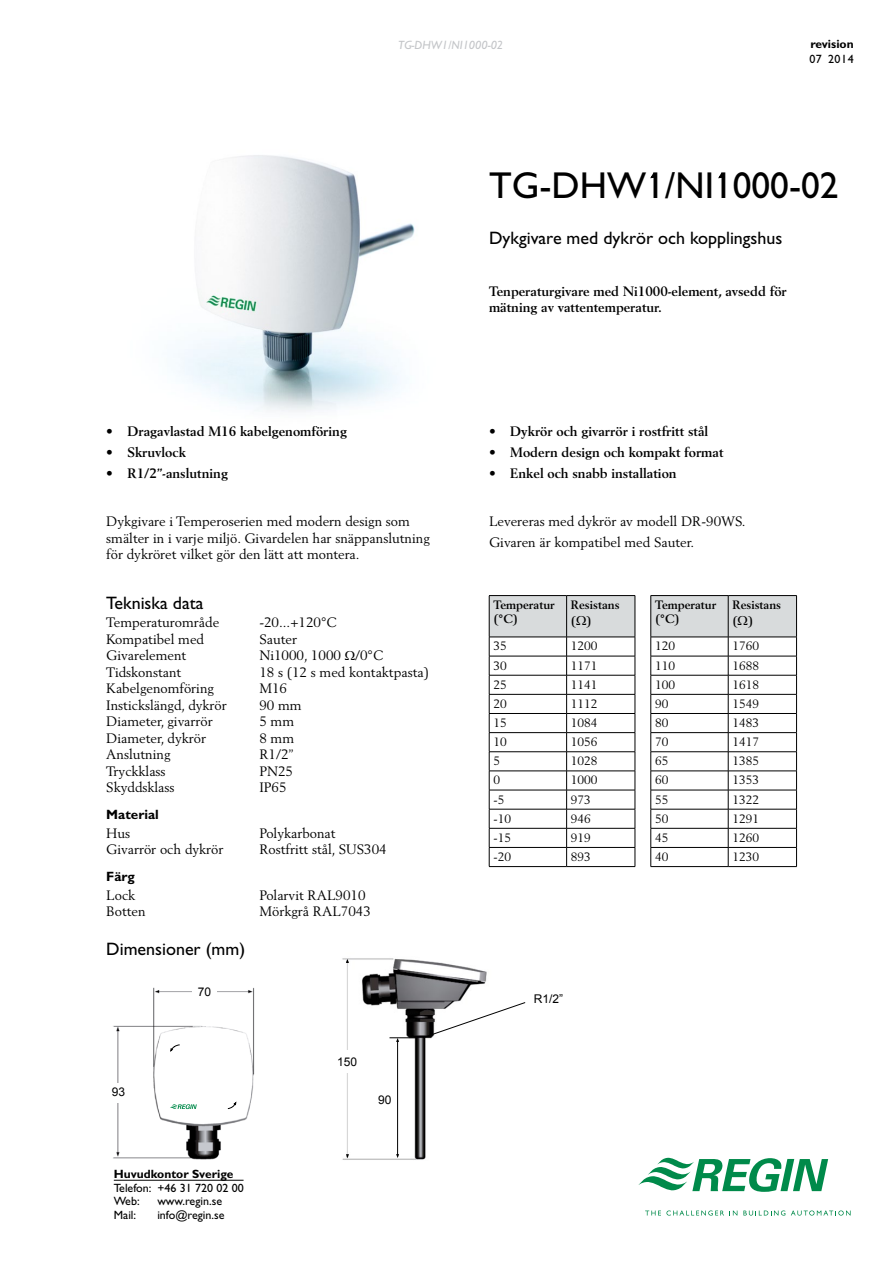
<style>
.page{position:relative;width:893px;height:1263px;background:#fff}
.page>*{position:absolute;margin:0;border:0;box-sizing:border-box;transform-origin:0 0}
.H_gill{font:37.5px "Gill Sans";color:#000}
.H_gill_mid{font:18px "Gill Sans";color:#000}
.body_2_tab{font:18px "Gill Sans";color:#000}
.Table_Body{font:18px "Gill Sans";color:#000}
.body_2_tab-2{font:13.5px "Berling";color:#000}
.H_berling_small_bold{font:700 13.5px/15.8px "Berling";color:#000}
.body{font:13.5px/16.5px "Berling";color:#000}
.H_gill_bold_small{font:700 13.5px "Gill Sans";color:#000}
.body-2{font:12px "Berling";color:#000}
.t1{font:12px "Gill Sans";color:#000}
.berling_bold_small{font:700 12px/14.4px "Berling";color:#000}
.t2{font:700 12px "Gill Sans";color:#000}
.t3{font:italic 12px "Gill Sans";color:#c3c5c8}
.t4{font:12px "Arial";color:#000}
</style>
<div class="page">
<svg style="left:638px;top:1158px;width:190px;height:34px"></svg>
<svg style="left:645px;top:1210px;width:79px;height:5px"></svg>
<svg style="left:732px;top:1210px;width:5px;height:5px"></svg>
<svg style="left:743px;top:1210px;width:42px;height:5px"></svg>
<svg style="left:791px;top:1210px;width:60px;height:5px"></svg>
<img style="left:113px;top:987px;width:142px;height:194px">
<div style="left:104px;top:1083px;width:27px;height:20px;background:#fff"></div>
<div style="left:192px;top:981px;width:25px;height:20px;background:#fff"></div>
<svg style="left:170px;top:1104px;width:27px;height:5px"></svg>
<svg style="left:170px;top:1044px;width:11px;height:9px"></svg>
<svg style="left:227px;top:1100px;width:10px;height:10px"></svg>
<img style="left:342px;top:958px;width:145px;height:202px">
<div style="left:335px;top:1050px;width:24px;height:23px;background:#fff"></div>
<svg style="left:423px;top:1002px;width:103px;height:36px"></svg>
<hr style="left:397px;top:1040px;width:1px;height:115px;background:#000">
<svg style="left:346px;top:1154px;width:3px;height:4px"></svg>
<svg style="left:389px;top:1037px;width:27px;height:5px"></svg>
<svg style="left:346px;top:959px;width:3px;height:4px"></svg>
<svg style="left:718px;top:172px;width:7px;height:7px"></svg>
<hr style="left:489px;top:866px;width:78px;height:1px;background:#000">
<hr style="left:567px;top:866px;width:68px;height:1px;background:#000">
<hr style="left:651px;top:866px;width:77px;height:1px;background:#000">
<hr style="left:728px;top:866px;width:69px;height:1px;background:#000">
<hr style="left:114px;top:1180px;width:130px;height:1px;background:#000">
<svg style="left:650px;top:172px;width:7px;height:7px"></svg>
<img style="left:178px;top:155px;width:237px;height:257px">
<svg style="left:489px;top:595px;width:147px;height:271px"></svg>
<svg style="left:650px;top:595px;width:147px;height:271px"></svg>
<p class="t3" style="left:398px;top:39px;width:107px">TG-DHW1/NI1000-02</p>
<p class="t2" style="left:810px;top:37px;width:45px">revision</p>
<p class="t1" style="left:809px;top:52px;width:46px">07 2014</p>
<p class="H_gill" style="left:489px;top:164px;width:351px">TG-DHW1/NI1000-02</p>
<p class="H_gill_mid" style="left:489px;top:227px;width:295px">Dykgivare med dykrör och kopplingshus</p>
<p class="H_berling_small_bold" style="left:106px;top:424px;width:242px">• Dragavlastad M16 kabelgenomföring</p>
<p class="H_berling_small_bold" style="left:106px;top:445px;width:81px">• Skruvlock</p>
<p class="H_berling_small_bold" style="left:106px;top:465px;width:123px">• R1/2”-anslutning</p>
<p class="H_berling_small_bold" style="left:489px;top:283px;width:299px">Tenperaturgivare med Ni1000-element, avsedd för mätning av vattentemperatur.</p>
<p class="H_berling_small_bold" style="left:489px;top:424px;width:221px">• Dykrör och givarrör i rostfritt stål</p>
<p class="H_berling_small_bold" style="left:489px;top:445px;width:236px">• Modern design och kompakt format</p>
<p class="H_berling_small_bold" style="left:489px;top:465px;width:189px">• Enkel och snabb installation</p>
<p class="body" style="left:106px;top:513px;width:325px">Dykgivare i Temperoserien med modern design som smälter in i varje miljö. Givardelen har snäppanslutning för dykröret vilket gör den lätt att montera.</p>
<p class="body" style="left:489px;top:513px;width:258px">Levereras med dykrör av modell DR-90WS.</p>
<p class="body" style="left:489px;top:534px;width:207px">Givaren är kompatibel med Sauter.</p>
<p class="Table_Body" style="left:106px;top:592px;width:99px">Tekniska data</p>
<p class="body_2_tab-2" style="left:106px;top:614px;width:114px">Temperaturområde</p>
<p class="body_2_tab-2" style="left:259px;top:614px;width:79px">-20...+120°C</p>
<p class="body_2_tab-2" style="left:106px;top:631px;width:99px">Kompatibel med</p>
<p class="body_2_tab-2" style="left:259px;top:631px;width:39px">Sauter</p>
<p class="body_2_tab-2" style="left:106px;top:647px;width:81px">Givarelement</p>
<p class="body_2_tab-2" style="left:259px;top:647px;width:125px">Ni1000, 1000 /0°C</p>
<p class="body_2_tab-2" style="left:106px;top:664px;width:77px">Tidskonstant</p>
<p class="body_2_tab-2" style="left:259px;top:664px;width:171px">18 s (12 s med kontaktpasta)</p>
<p class="body_2_tab-2" style="left:106px;top:680px;width:109px">Kabelgenomföring</p>
<p class="body_2_tab-2" style="left:259px;top:680px;width:29px">M16</p>
<p class="body_2_tab-2" style="left:106px;top:697px;width:122px">Instickslängd, dykrör</p>
<p class="body_2_tab-2" style="left:259px;top:697px;width:44px">90 mm</p>
<p class="body_2_tab-2" style="left:106px;top:713px;width:108px">Diameter, givarrör</p>
<p class="body_2_tab-2" style="left:259px;top:713px;width:36px">5 mm</p>
<p class="body_2_tab-2" style="left:106px;top:730px;width:101px">Diameter, dykrör</p>
<p class="body_2_tab-2" style="left:259px;top:730px;width:36px">8 mm</p>
<p class="body_2_tab-2" style="left:106px;top:746px;width:66px">Anslutning</p>
<p class="body_2_tab-2" style="left:259px;top:746px;width:36px">R1/2”</p>
<p class="body_2_tab-2" style="left:106px;top:763px;width:61px">Tryckklass</p>
<p class="body_2_tab-2" style="left:259px;top:763px;width:35px">PN25</p>
<p class="body_2_tab-2" style="left:106px;top:779px;width:70px">Skyddsklass</p>
<p class="body_2_tab-2" style="left:259px;top:779px;width:29px">IP65</p>
<p class="H_gill_bold_small" style="left:106px;top:806px;width:54px">Material</p>
<p class="body_2_tab-2" style="left:106px;top:825px;width:25px">Hus</p>
<p class="body_2_tab-2" style="left:259px;top:825px;width:78px">Polykarbonat</p>
<p class="body_2_tab-2" style="left:106px;top:841px;width:119px">Givarrör och dykrör</p>
<p class="body_2_tab-2" style="left:259px;top:841px;width:129px">Rostfritt stål, SUS304</p>
<p class="H_gill_bold_small" style="left:106px;top:868px;width:30px">Färg</p>
<p class="body_2_tab-2" style="left:106px;top:887px;width:31px">Lock</p>
<p class="body_2_tab-2" style="left:259px;top:887px;width:108px">Polarvit RAL9010</p>
<p class="body_2_tab-2" style="left:106px;top:903px;width:41px">Botten</p>
<p class="body_2_tab-2" style="left:259px;top:903px;width:113px">Mörkgrå RAL7043</p>
<p class="body_2_tab" style="left:106px;top:939px;width:140px">Dimensioner (mm)</p>
<p class="t4" style="left:112px;top:1084px;width:15px">93</p>
<p class="t4" style="left:198px;top:984px;width:15px">70</p>
<p class="t2" style="left:114px;top:1167px;width:121px">Huvudkontor Sverige</p>
<p class="t1" style="left:114px;top:1181px;width:131px">Telefon: +46 31 720 02 00</p>
<p class="t1" style="left:114px;top:1194px;width:27px">Web:</p>
<p class="t1" style="left:157px;top:1194px;width:66px">www.regin.se</p>
<p class="t1" style="left:114px;top:1208px;width:24px">Mail:</p>
<p class="t1" style="left:157px;top:1208px;width:69px">info@regin.se</p>
<p class="t4" style="left:337px;top:1054px;width:22px">150</p>
<p class="t4" style="left:378px;top:1092px;width:15px">90</p>
<p class="berling_bold_small" style="left:493px;top:598px;width:63px">Temperatur (°C)</p>
<p class="berling_bold_small" style="left:571px;top:597px;width:50px;line-height:15.8px">Resistans ( )</p>
<p class="body-2" style="left:493px;top:639px;width:15px">35</p>
<p class="body-2" style="left:571px;top:639px;width:28px">1200</p>
<p class="body-2" style="left:493px;top:658px;width:15px">30</p>
<p class="body-2" style="left:571px;top:658px;width:28px">1171</p>
<p class="body-2" style="left:493px;top:677px;width:15px">25</p>
<p class="body-2" style="left:571px;top:677px;width:28px">1141</p>
<p class="body-2" style="left:493px;top:696px;width:15px">20</p>
<p class="body-2" style="left:571px;top:696px;width:28px">1112</p>
<p class="body-2" style="left:493px;top:715px;width:15px">15</p>
<p class="body-2" style="left:571px;top:715px;width:28px">1084</p>
<p class="body-2" style="left:493px;top:735px;width:15px">10</p>
<p class="body-2" style="left:571px;top:735px;width:28px">1056</p>
<p class="body-2" style="left:493px;top:754px;width:8px">5</p>
<p class="body-2" style="left:571px;top:754px;width:28px">1028</p>
<p class="body-2" style="left:493px;top:773px;width:8px">0</p>
<p class="body-2" style="left:571px;top:773px;width:28px">1000</p>
<p class="body-2" style="left:493px;top:792px;width:12px">-5</p>
<p class="body-2" style="left:571px;top:792px;width:22px">973</p>
<p class="body-2" style="left:493px;top:811px;width:19px">-10</p>
<p class="body-2" style="left:571px;top:811px;width:22px">946</p>
<p class="body-2" style="left:493px;top:830px;width:19px">-15</p>
<p class="body-2" style="left:571px;top:830px;width:22px">919</p>
<p class="body-2" style="left:493px;top:849px;width:19px">-20</p>
<p class="body-2" style="left:571px;top:849px;width:22px">893</p>
<p class="berling_bold_small" style="left:655px;top:598px;width:63px">Temperatur (°C)</p>
<p class="berling_bold_small" style="left:732px;top:597px;width:50px;line-height:15.8px">Resistans ( )</p>
<p class="body-2" style="left:655px;top:639px;width:22px">120</p>
<p class="body-2" style="left:732px;top:639px;width:28px">1760</p>
<p class="body-2" style="left:655px;top:658px;width:22px">110</p>
<p class="body-2" style="left:732px;top:658px;width:28px">1688</p>
<p class="body-2" style="left:655px;top:677px;width:22px">100</p>
<p class="body-2" style="left:732px;top:677px;width:28px">1618</p>
<p class="body-2" style="left:655px;top:696px;width:15px">90</p>
<p class="body-2" style="left:732px;top:696px;width:28px">1549</p>
<p class="body-2" style="left:655px;top:715px;width:15px">80</p>
<p class="body-2" style="left:732px;top:715px;width:28px">1483</p>
<p class="body-2" style="left:655px;top:735px;width:15px">70</p>
<p class="body-2" style="left:732px;top:735px;width:28px">1417</p>
<p class="body-2" style="left:655px;top:754px;width:15px">65</p>
<p class="body-2" style="left:732px;top:754px;width:28px">1385</p>
<p class="body-2" style="left:655px;top:773px;width:15px">60</p>
<p class="body-2" style="left:732px;top:773px;width:28px">1353</p>
<p class="body-2" style="left:655px;top:792px;width:15px">55</p>
<p class="body-2" style="left:732px;top:792px;width:28px">1322</p>
<p class="body-2" style="left:655px;top:811px;width:15px">50</p>
<p class="body-2" style="left:732px;top:811px;width:28px">1291</p>
<p class="body-2" style="left:655px;top:830px;width:15px">45</p>
<p class="body-2" style="left:732px;top:830px;width:28px">1260</p>
<p class="body-2" style="left:655px;top:849px;width:15px">40</p>
<p class="body-2" style="left:732px;top:849px;width:28px">1230</p>
<p class="t4" style="left:534px;top:991px;width:31px">R1/2”</p>
</div>
